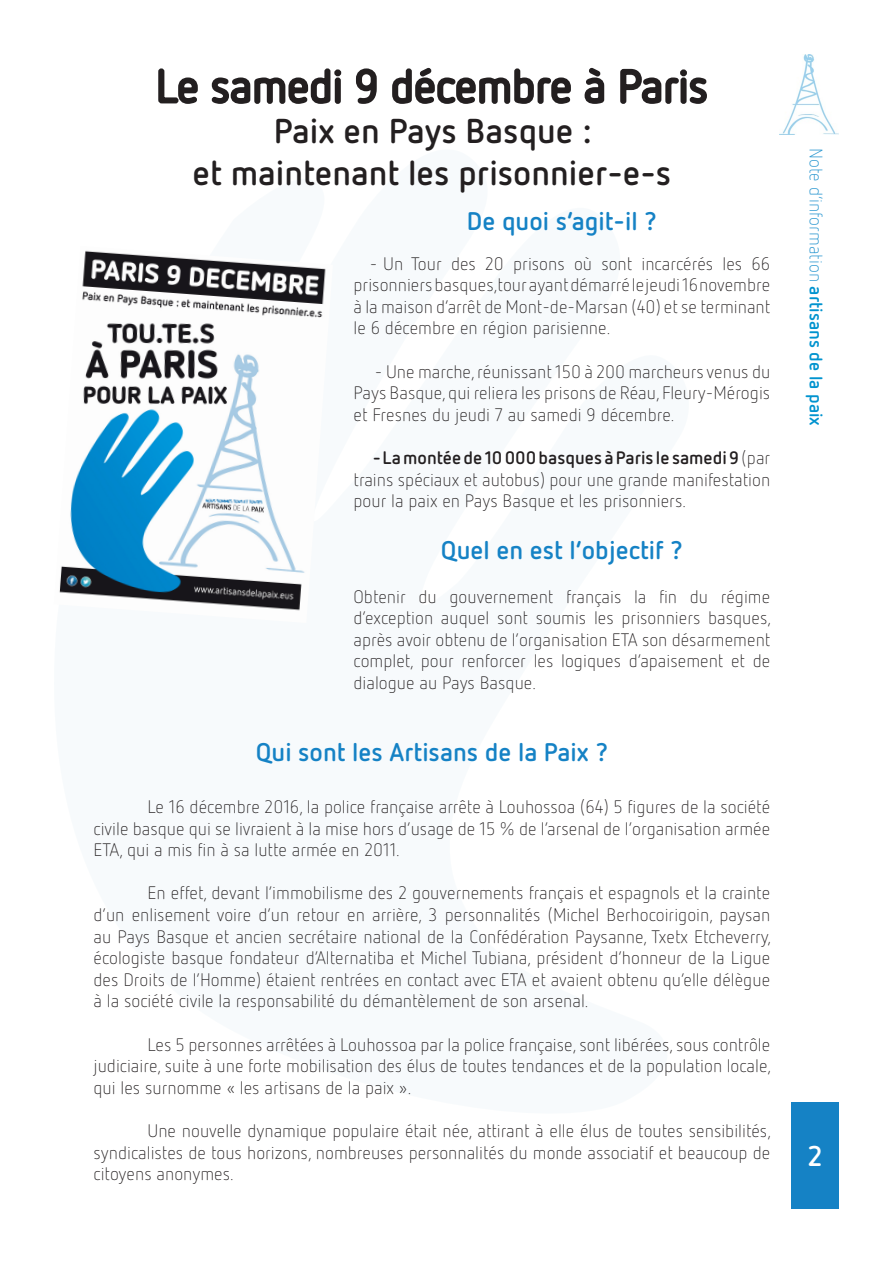
<style>
.page{position:relative;width:893px;height:1263px;background:#fff}
.page>*{position:absolute;margin:0;border:0;box-sizing:border-box;transform-origin:0 0}
.t1{font:700 34.5px "Netto OT";color:#231f20}
.t2{font:700 28.5px "Netto OT";color:#fff}
.t3{font:700 25.5px "Netto OT";color:#1582c5}
.t4{font:300 18px/21.6px "Netto OT";color:#231f20;text-align:justify}
.t5{font:300 18px "Netto OT";color:#2092ce}
.s1{font-weight:700}
.s2{font-weight:700;color:#0193cf}
</style>
<div class="page">
<img style="left:780px;top:54px;width:59px;height:81px">
<div style="left:792px;top:1102px;width:47px;height:106px;background:#1582c5"></div>
<svg style="left:158px;top:68px;width:40px;height:36px"></svg>
<svg style="left:211px;top:68px;width:120px;height:36px"></svg>
<div style="left:335px;top:77px;width:6px;height:27px;border:3px solid #231f20;border-radius:2px"></div>
<div style="left:334px;top:69px;width:7px;height:7px;border:3px solid #231f20;border-radius:50%"></div>
<svg style="left:356px;top:68px;width:21px;height:36px"></svg>
<svg style="left:392px;top:67px;width:179px;height:37px"></svg>
<svg style="left:584px;top:67px;width:21px;height:37px"></svg>
<svg style="left:620px;top:68px;width:59px;height:36px"></svg>
<div style="left:680px;top:77px;width:7px;height:27px;border:3px solid #231f20;border-radius:2px"></div>
<div style="left:680px;top:69px;width:7px;height:7px;border:3px solid #231f20;border-radius:50%"></div>
<svg style="left:689px;top:77px;width:18px;height:27px"></svg>
<img style="left:59px;top:250px;width:267px;height:361px">
<p class="t1" style="left:274px;top:110px;width:319px">Paix en Pays Basque :</p>
<p class="t1" style="left:192px;top:151px;width:480px">et maintenant les prisonnier-e-s</p>
<p class="t3" style="left:467px;top:205px;width:192px">De quoi s’agit-il ?</p>
<p class="t4" style="left:370px;top:252px;width:402px">- Un Tour des 20 prisons où sont incarcérés les 66</p>
<p class="t4" style="left:354px;top:274px;width:418px">prisonniers basques, tour ayant démarré le jeudi 16 novembre à la maison d’arrêt de Mont-de-Marsan (40) et se terminant le 6 décembre en région parisienne.</p>
<p class="t4" style="left:354px;top:360px;width:418px;text-indent:21px">- Une marche, réunissant 150 à 200 marcheurs venus du Pays Basque, qui reliera les prisons de Réau, Fleury-Mérogis et Fresnes du jeudi 7 au samedi 9 décembre.</p>
<p class="t4" style="left:354px;top:447px;width:418px;text-indent:19px"><span class="s1">- La montée de 10 000 basques à Paris le samedi 9</span> (par trains spéciaux et autobus) pour une grande manifestation pour la paix en Pays Basque et les prisonniers.</p>
<p class="t3" style="left:441px;top:534px;width:244px">Quel en est l’objectif ?</p>
<p class="t4" style="left:354px;top:585px;width:419px">Obtenir du gouvernement français la fin du régime d’exception auquel sont soumis les prisonniers basques, après avoir obtenu de l’organisation ETA son désarmement complet, pour renforcer les logiques d’apaisement et de dialogue au Pays Basque.</p>
<p class="t3" style="left:256px;top:736px;width:354px">Qui sont les Artisans de la Paix ?</p>
<p class="t4" style="left:94px;top:796px;width:678px;text-indent:54px">Le 16 décembre 2016, la police française arrête à Louhossoa (64) 5 figures de la société civile basque qui se livraient à la mise hors d’usage de 15 % de l’arsenal de l’organisation armée ETA, qui a mis fin à sa lutte armée en 2011.</p>
<p class="t4" style="left:94px;top:882px;width:679px;text-indent:54px">En effet, devant l’immobilisme des 2 gouvernements français et espagnols et la crainte d’un enlisement voire d’un retour en arrière, 3 personnalités (Michel Berhocoirigoin, paysan au Pays Basque et ancien secrétaire national de la Confédération Paysanne, Txetx Etcheverry, écologiste basque fondateur d’Alternatiba et Michel Tubiana, président d’honneur de la Ligue des Droits de l’Homme) étaient rentrées en contact avec ETA et avaient obtenu qu’elle délègue à la société civile la responsabilité du démantèlement de son arsenal.</p>
<p class="t4" style="left:94px;top:1033px;width:679px;text-indent:54px">Les 5 personnes arrêtées à Louhossoa par la police française, sont libérées, sous contrôle judiciaire, suite à une forte mobilisation des élus de toutes tendances et de la population locale, qui les surnomme « les artisans de la paix ».</p>
<p class="t4" style="left:94px;top:1120px;width:679px;text-indent:54px">Une nouvelle dynamique populaire était née, attirant à elle élus de toutes sensibilités, syndicalistes de tous horizons, nombreuses personnalités du monde associatif et beaucoup de citoyens anonymes.</p>
<p class="t5" style="left:827px;top:148px;width:279px;rotate:90deg">Note d’information <span class="s2">artisans de la paix</span></p>
<p class="t2" style="left:808px;top:1138px;width:16px">2</p>
</div>
